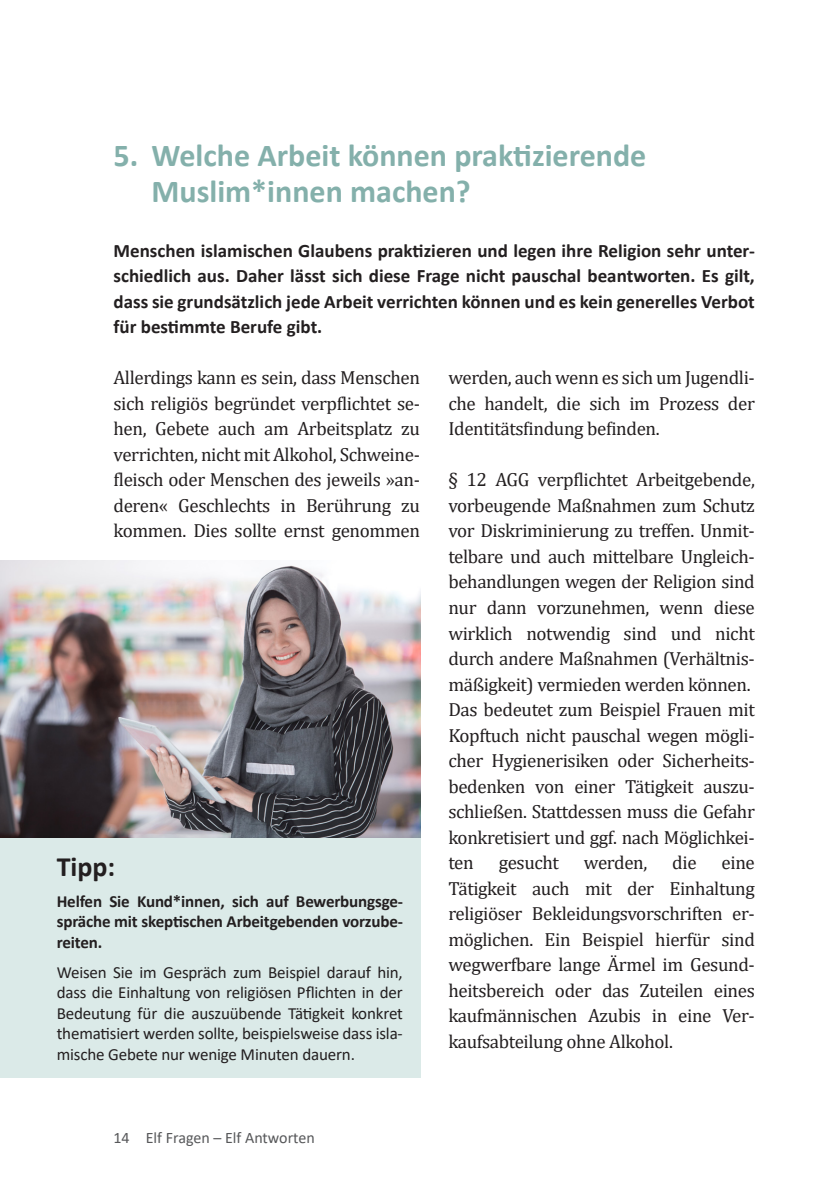
<style>
.page{position:relative;width:840px;height:1191px;background:#fff}
.page>*{position:absolute;margin:0;border:0;box-sizing:border-box;transform-origin:0 0}
.t1{font:700 32px/36px "Calibri";color:#84b0ab}
.t2{font:700 28px "Calibri";color:#231f20}
.t3{font:19px/25.6px "Cambria";letter-spacing:-.02em;color:#231f20;text-align:justify}
.t4{font:700 19px/25.6px "Calibri";color:#231f20;text-align:justify}
.t5{font:17px/20.4px "Calibri";letter-spacing:-.01em;color:#231f20;text-align:justify}
.t6{font:700 17px/20.4px "Calibri";letter-spacing:-.01em;color:#231f20;text-align:justify}
.t7{font:16px "Calibri";color:#57585a}
</style>
<div class="page">
<img style="left:0;top:560px;width:420px;height:278px">
<div style="left:0;top:838px;width:420px;height:239px;background:#dbeae8"></div>
<h1 class="t1" style="left:151px;top:137px;width:496px;text-indent:-38px">5. Welche Arbeit können praktizierende<br>Muslim*innen machen?</h1>
<p class="t4" style="left:113px;top:237px;width:642px">Menschen islamischen Glaubens praktizieren und legen ihre Religion sehr unter&shy;schiedlich aus. Daher lässt sich diese Frage nicht pauschal beantworten. Es gilt, dass sie grundsätzlich jede Arbeit verrichten können und es kein generelles Verbot für bestimmte Berufe gibt.</p>
<p class="t3" style="left:113px;top:365px;width:308px">Allerdings kann es sein, dass Menschen sich religiös begründet verpflichtet se&shy;hen, Gebete auch am Arbeitsplatz zu verrichten, nicht mit Alkohol, Schweine&shy;fleisch oder Menschen des jeweils »an&shy;deren« Geschlechts in Berührung zu kommen. Dies sollte ernst genommen</p>
<p class="t3" style="left:448px;top:365px;width:308px">werden, auch wenn es sich um Jugendli&shy;che handelt, die sich im Prozess der Identitätsfindung befinden.</p>
<p class="t3" style="left:448px;top:467px;width:308px;text-align:left">§ 12 AGG verpflichtet Arbeitgebende, vorbeugende Maßnahmen zum Schutz vor Diskriminierung zu treffen. Unmit&shy;telbare und auch mittelbare Ungleich&shy;behandlungen wegen der Religion sind nur dann vorzunehmen, wenn diese wirklich notwendig sind und nicht durch andere Maßnahmen (Verhältnis&shy;mäßigkeit) vermieden werden können.<br>Das bedeutet zum Beispiel Frauen mit Kopftuch nicht pauschal wegen mögli&shy;cher Hygienerisiken oder Sicherheits&shy;bedenken von einer Tätigkeit auszu&shy;schließen. Stattdessen muss die Gefahr konkretisiert und ggf. nach Möglichkei&shy;ten</p>
<p class="t3" style="left:498px;top:850px;width:62px">gesucht</p>
<p class="t3" style="left:583px;top:850px;width:65px">werden,</p>
<p class="t3" style="left:672px;top:850px;width:26px">die</p>
<p class="t3" style="left:448px;top:850px;width:308px;text-indent:273px">eine Tätigkeit auch mit der Einhaltung religiöser Bekleidungsvorschriften er&shy;möglichen. Ein Beispiel hierfür sind wegwerfbare lange Ärmel im Gesund&shy;heitsbereich oder das Zuteilen eines kaufmännischen Azubis in eine Ver&shy;kaufsabteilung ohne Alkohol.</p>
<h2 class="t2" style="left:57px;top:847px;width:60px">Tipp:</h2>
<p class="t6" style="left:57px;top:890px;width:347px">Helfen Sie Kund*innen, sich auf Bewerbungsge&shy;spräche mit skeptischen Arbeitgebenden vorzube&shy;reiten.</p>
<p class="t5" style="left:57px;top:961px;width:347px">Weisen Sie im Gespräch zum Beispiel darauf hin, dass die Einhaltung von religiösen Pflichten in der Bedeutung für die auszuübende Tätigkeit konkret thematisiert werden sollte, beispielsweise dass isla&shy;mische Gebete nur wenige Minuten dauern.</p>
<p class="t7" style="left:113px;top:1126px;width:203px">14 Elf Fragen – Elf Antworten</p>
</div>
